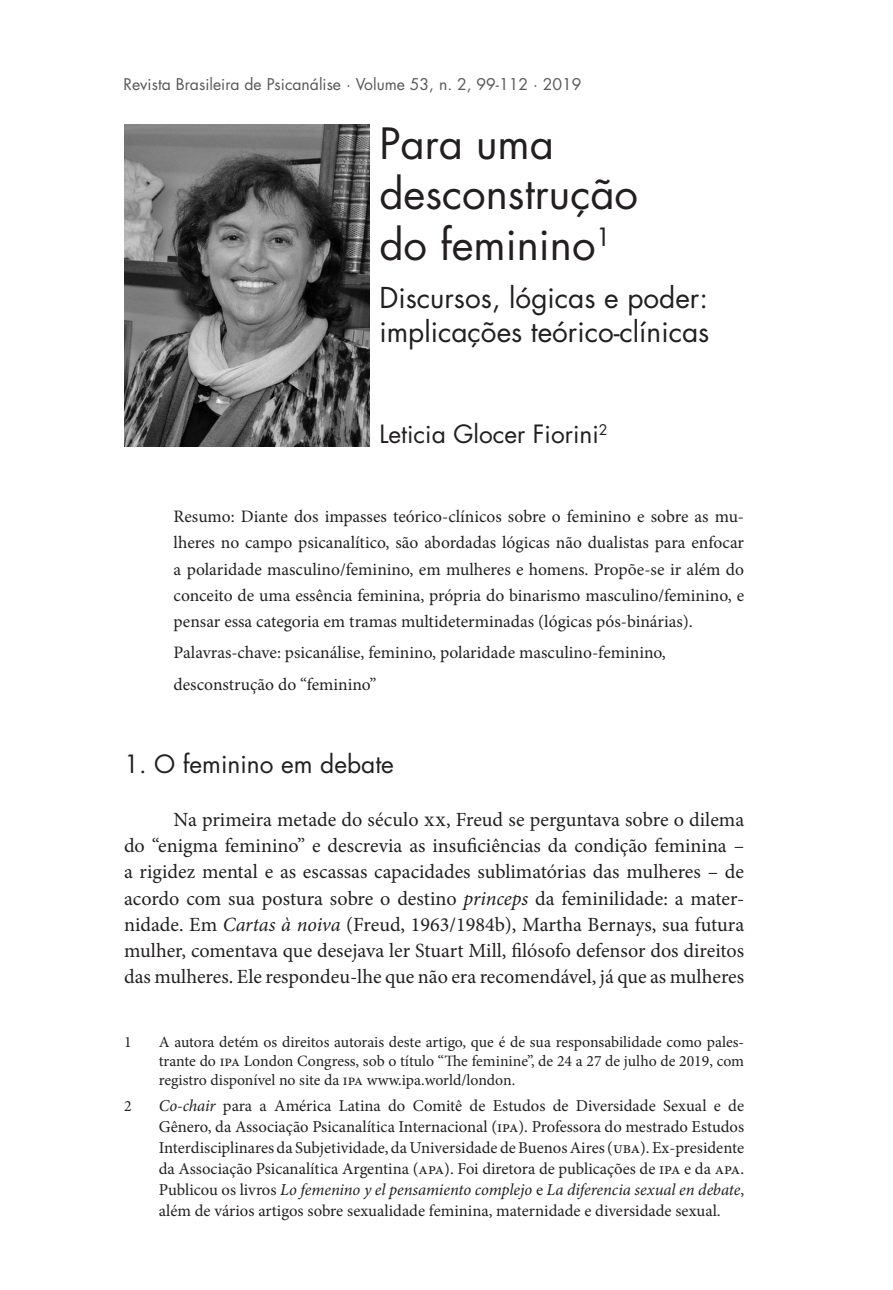
<style>
.page{position:relative;width:893px;height:1290px;background:#fff}
.page>*{position:absolute;margin:0;border:0;box-sizing:border-box;transform-origin:0 0}
.Título{font:42px/50.4px "Futura Std";color:#231f20}
.segundo_título{font:28px/33.6px "Futura Std";color:#231f20}
.autor{font:24.5px "Futura Std";color:#231f20}
.sub-título{font:24.5px "Futura Std";color:#231f20}
.Texto{font:20.12px/26.2px "Minion Pro";color:#231f20;text-align:justify}
.resumos{font:17.5px/26.2px "Minion Pro";color:#231f20;text-align:justify}
.rodapé{font:16.62px/21px "Minion Pro";color:#231f20;text-align:justify}
.rodapé-2{font:15.75px/18.9px "Minion Pro";letter-spacing:-.005em;color:#231f20;text-align:justify}
.Texto-2{font:15.75px "Futura Std";color:#57585a}
.s1{font-style:italic}
</style>
<div class="page">
<img style="left:124px;top:124px;width:245px;height:322px">
<p class="Texto-2" style="left:124px;top:74px;width:459px">Revista Brasileira de Psicanálise · Volume 53, n. 2, 99-112 · 2019</p>
<p class="Título" style="left:379px;top:118px;width:260px">Para uma desconstrução</p>
<p class="Título" style="left:379px;top:219px;width:233px">do feminino<sup>1</sup></p>
<p class="segundo_título" style="left:379px;top:281px;width:331px">Discursos, lógicas e poder: implicações teórico-clínicas</p>
<p class="autor" style="left:379px;top:419px;width:230px">Leticia Glocer Fiorini<sup>2</sup></p>
<p class="resumos" style="left:174px;top:503px;width:572px">Resumo: Diante dos impasses teórico-clínicos sobre o feminino e sobre as mu&shy;lheres no campo psicanalítico, são abordadas lógicas não dualistas para enfocar a polaridade masculino/feminino, em mulheres e homens. Propõe-se ir além do conceito de uma essência feminina, própria do binarismo masculino/feminino, e pensar essa categoria em tramas multideterminadas (lógicas pós-binárias).</p>
<p class="resumos" style="left:174px;top:640px;width:494px">Palavras-chave: psicanálise, feminino, polaridade masculino-feminino,</p>
<p class="resumos" style="left:174px;top:671px;width:204px">desconstrução do “feminino”</p>
<p class="sub-título" style="left:124px;top:749px;width:271px">1. O feminino em debate</p>
<p class="Texto" style="left:124px;top:806px;width:622px;text-indent:50px">Na primeira metade do século xx, Freud se perguntava sobre o dilema do “enigma feminino” e descrevia as insuficiências da condição feminina – a rigidez mental e as escassas capacidades sublimatórias das mulheres – de acordo com sua postura sobre o destino <span class="s1">princeps</span> da feminilidade: a mater&shy;nidade. Em <span class="s1">Cartas à noiva</span> (Freud, 1963/1984b), Martha Bernays, sua futura mulher, comentava que desejava ler Stuart Mill, filósofo defensor dos direitos das mulheres. Ele respondeu-lhe que não era recomendável, já que as mulheres</p>
<p class="rodapé-2" style="left:124px;top:1032px;width:9px">1</p>
<p class="rodapé-2" style="left:159px;top:1032px;width:587px">A autora detém os direitos autorais deste artigo, que é de sua responsabilidade como pales&shy;trante do ipa London Congress, sob o título “The feminine”, de 24 a 27 de julho de 2019, com registro disponível no site da ipa www.ipa.world/london.</p>
<p class="rodapé-2" style="left:124px;top:1096px;width:9px">2</p>
<p class="rodapé" style="left:159px;top:1095px;width:587px"><span class="s1">Co-chair</span> para a América Latina do Comitê de Estudos de Diversidade Sexual e de Gênero, da Associação Psicanalítica Internacional (ipa). Professora do mestrado Estudos Interdisciplinares da Subjetividade, daUniversidade deBuenosAires(uba). Ex-presidente da Associação Psicanalítica Argentina (apa). Foi diretora de publicações de ipa e da apa.<br>Publicou os livros <span class="s1">Lo femenino y el pensamiento complejo</span> e <span class="s1">La diferencia sexual en debate</span>, além de vários artigos sobre sexualidade feminina, maternidade e diversidade sexual.</p>
</div>
